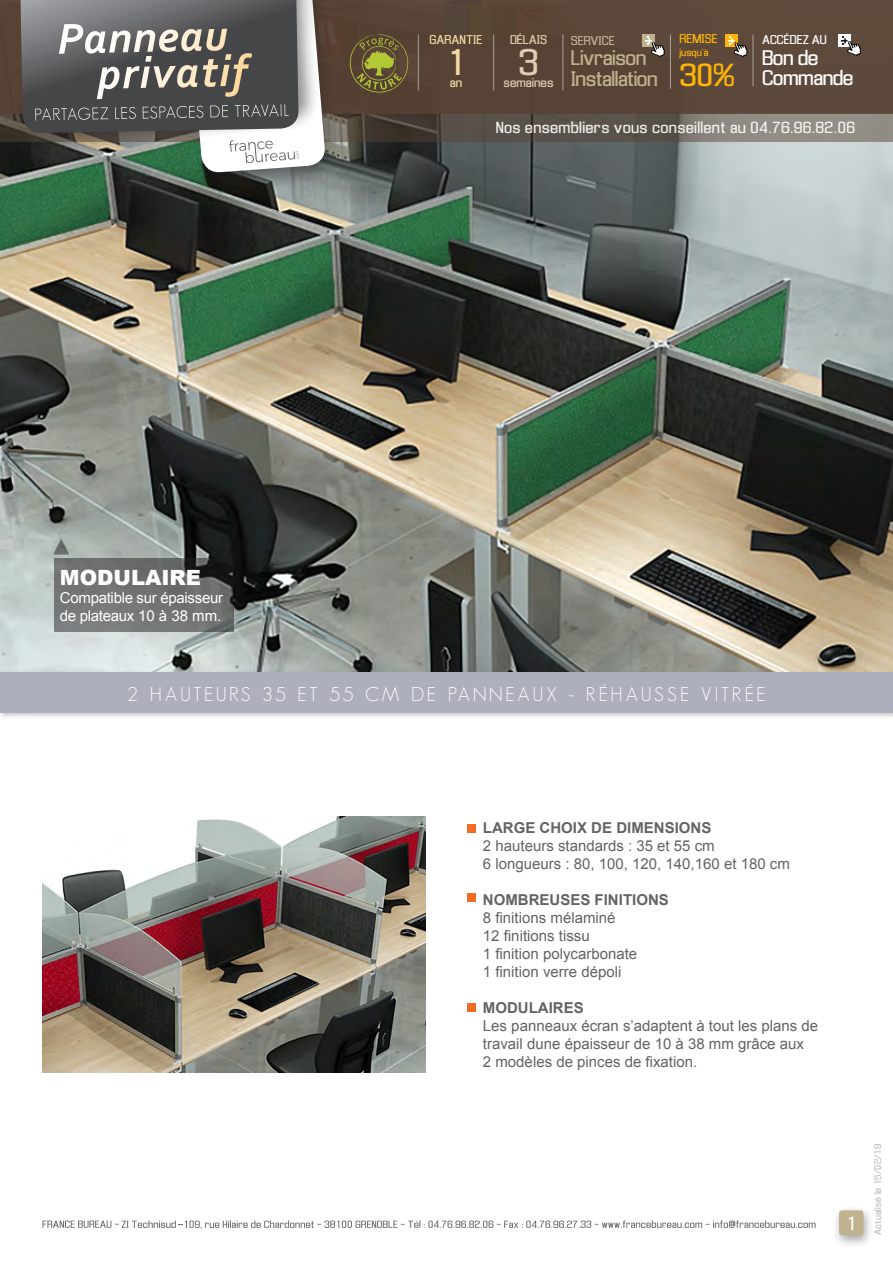
<style>
.page{position:relative;width:893px;height:1263px;background:#fff}
.page>*{position:absolute;margin:0;border:0;box-sizing:border-box;transform-origin:0 0}
.t1{font:34.5px "Enigmatic";color:#f2d9a3}
.t2{font:34.5px "Enigmatic";color:#deccb5}
.t3{font:29.7px "Enigmatic";color:#ffb505}
.t4{font:900 21px "Arial";color:#fff}
.t5{font:19.65px/21px "Enigmatic";letter-spacing:-.025em;color:#bfb38f}
.t6{font:19.65px/21px "Enigmatic";letter-spacing:-.025em;color:#fff}
.t7{font:300 19.5px "Geosans";letter-spacing:.13em;color:#fff}
.t8{font:17.7px "Enigmatic";color:#fff}
.t9{font:15px/18px "Arial";color:#636366}
.t10{font:700 15px "Arial";color:#636366}
.t11{font:15px "Enigmatic";letter-spacing:.02em;color:#fff}
.t12{font:15px/18px "Arial";letter-spacing:-.02em;color:#fff}
.t13{font:11.85px "Enigmatic";color:#deccb5}
.t14{font:11.85px "Enigmatic";color:#f2d9a3}
.t15{font:11.85px "Enigmatic";color:#fff}
.t16{font:11.85px "Enigmatic";color:#bfb38f}
.t17{font:11.85px "Enigmatic";color:#ffb505}
.t18{font:9.45px "Enigmatic";color:#ffb505}
.t19{font:9px "Enigmatic";letter-spacing:.02em;color:#bfbfbf}
</style>
<div class="page">
<img style="left:0;top:142px;width:893px;height:528px">
<svg style="left:54px;top:558px;width:180px;height:73px;background:#6a6c6b"></svg>
<svg style="left:53px;top:538px;width:16px;height:16px"></svg>
<div style="left:467px;top:824px;width:8px;height:9px;background:#f36c21"></div>
<div style="left:467px;top:893px;width:8px;height:8px;background:#f36c21"></div>
<div style="left:467px;top:1004px;width:8px;height:8px;background:#f36c21"></div>
<div style="left:0;top:670px;width:893px;height:49px;background:#231f20;opacity:.25"></div>
<div style="left:0;top:673px;width:893px;height:40px;background:#aeafbc"></div>
<img style="left:43px;top:816px;width:382px;height:256px">
<svg style="left:0;top:114px;width:893px;height:28px;background:#68625a"></svg>
<div style="left:0;top:0;width:893px;height:114px;background:#574233"></div>
<div style="left:185px;top:0;width:153px;height:194px;background:#231f20;opacity:.5"></div>
<div style="left:642px;top:35px;width:12px;height:12px;background:#bfb38f"></div>
<svg style="left:645px;top:37px;width:20px;height:20px"></svg>
<div style="left:725px;top:35px;width:12px;height:12px;background:#ffb505"></div>
<svg style="left:728px;top:37px;width:20px;height:20px"></svg>
<div style="left:838px;top:35px;width:12px;height:12px;background:#fff"></div>
<svg style="left:841px;top:37px;width:20px;height:19px"></svg>
<svg style="left:350px;top:34px;width:58px;height:59px"></svg>
<hr style="left:563px;top:34px;width:1px;height:56px;background:#fff">
<hr style="left:493px;top:34px;width:1px;height:56px;background:#fff">
<hr style="left:418px;top:34px;width:1px;height:56px;background:#fff">
<hr style="left:670px;top:35px;width:1px;height:54px;background:#fff">
<hr style="left:753px;top:35px;width:1px;height:51px;background:#fff">
<div style="left:831px;top:1204px;width:43px;height:44px;background:#231f20;opacity:.4"></div>
<div style="left:839px;top:1210px;width:24px;height:25px;background:#bfb38f;border-radius:3px"></div>
<svg style="left:43px;top:1220px;width:773px;height:9px"></svg>
<svg style="left:20px;top:0;width:306px;height:173px;background:#767774"></svg>
<p class="t14" style="left:430px;top:33px;width:54px">GARANTIE</p>
<h1 class="t1" style="left:446px;top:42px;width:22px">1</h1>
<p class="t14" style="left:450px;top:75px;width:14px">an</p>
<p class="t13" style="left:510px;top:33px;width:38px">DÉLAIS</p>
<h1 class="t2" style="left:518px;top:43px;width:22px">3</h1>
<p class="t13" style="left:504px;top:76px;width:51px">semaines</p>
<p class="t16" style="left:571px;top:33px;width:45px">SERVICE</p>
<h3 class="t5" style="left:571px;top:48px;width:88px">Livraison<br>Installation</h3>
<p class="t17" style="left:679px;top:32px;width:40px">REMISE</p>
<p class="t18" style="left:679px;top:47px;width:30px">jusqu’à</p>
<h2 class="t3" style="left:679px;top:58px;width:57px">30%</h2>
<p class="t15" style="left:762px;top:32px;width:66px">ACCÉDEZ AU</p>
<h3 class="t6" style="left:762px;top:47px;width:93px">Bon de<br>Commande</h3>
<p class="t11" style="left:496px;top:119px;width:361px">Nos ensembliers vous conseillent au 04.76.96.82.06</p>
<h3 class="t4" style="left:60px;top:563px;width:143px">MODULAIRE</h3>
<p class="t12" style="left:60px;top:589px;width:165px">Compatible sur épaisseur de plateaux 10 à 38 mm.</p>
<h3 class="t7" style="left:127px;top:683px;width:640px">2 HAUTEURS 35 ET 55 CM DE PANNEAUX - RÉHAUSSE VITRÉE</h3>
<p class="t10" style="left:483px;top:818px;width:230px">LARGE CHOIX DE DIMENSIONS</p>
<p class="t9" style="left:483px;top:837px;width:308px">2 hauteurs standards : 35 et 55 cm<br>6 longueurs : 80, 100, 120, 140,160 et 180 cm</p>
<p class="t10" style="left:483px;top:890px;width:187px">NOMBREUSES FINITIONS</p>
<p class="t9" style="left:483px;top:909px;width:156px">8 finitions mélaminé<br>12 finitions tissu<br>1 finition polycarbonate<br>1 finition verre dépoli</p>
<p class="t10" style="left:483px;top:998px;width:102px">MODULAIRES</p>
<p class="t9" style="left:483px;top:1017px;width:337px">Les panneaux écran s’adaptent à tout les plans de travail dune épaisseur de 10 à 38 mm grâce aux<br>2 modèles de pinces de fixation.</p>
<p class="t8" style="left:846px;top:1213px;width:12px">1</p>
<p class="t19" style="left:873px;top:1235px;width:93px;rotate:-90deg">Actualisé le 15/02/19</p>
</div>
